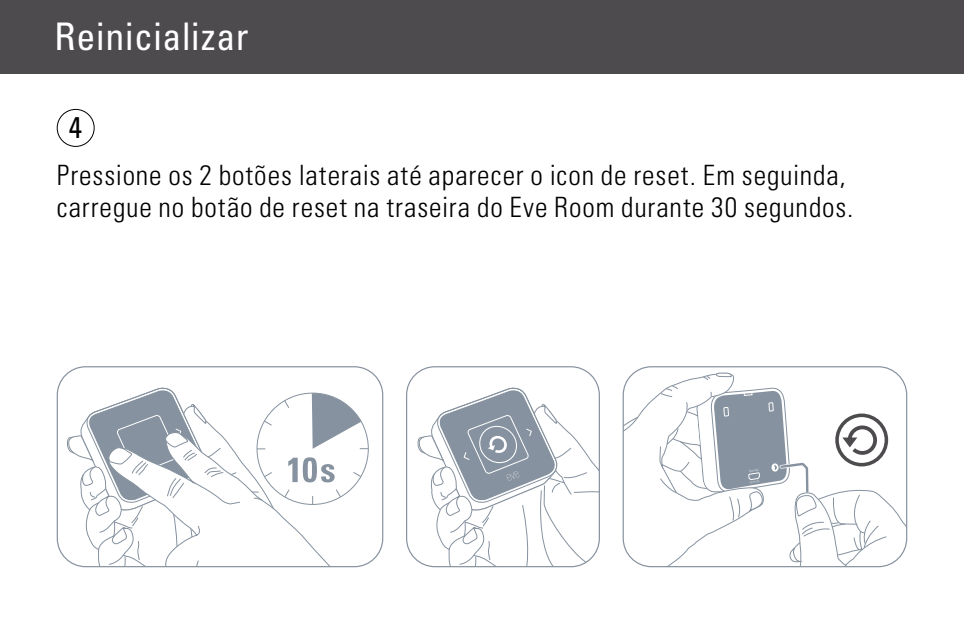
<style>
.page{position:relative;width:964px;height:624px;background:#fff}
.page>*{position:absolute;margin:0;border:0;box-sizing:border-box;transform-origin:0 0}
.t1{font:condensed 38px "Univers LT Std";letter-spacing:.02em;color:#fff}
.t2{font:condensed 30px "Univers LT Std";color:#000}
.t3{font:300 condensed 28px/32px "Univers LT Std";letter-spacing:.035em;color:#000}
</style>
<div class="page">
<svg style="left:417px;top:385px;width:181px;height:181px"></svg>
<div style="left:406px;top:366px;width:194px;height:201px;border:1px solid #86919e;border-radius:28px"></div>
<svg style="left:623px;top:367px;width:283px;height:199px"></svg>
<div style="left:57px;top:109px;width:38px;height:38px;border:1px solid #000;border-radius:50%"></div>
<svg style="left:66px;top:387px;width:303px;height:180px"></svg>
<div style="left:0;top:0;width:964px;height:74px;background:#4e4b4f"></div>
<h1 class="t1" style="left:54px;top:13px;width:196px">Reinicializar</h1>
<p class="t2" style="left:69px;top:108px;width:15px">4</p>
<p class="t3" style="left:57px;top:159px;width:798px">Pressione os 2 botões laterais até aparecer o icon de reset. Em seguinda, carregue no botão de reset na traseira do Eve Room durante 30 segundos.</p>
</div>
